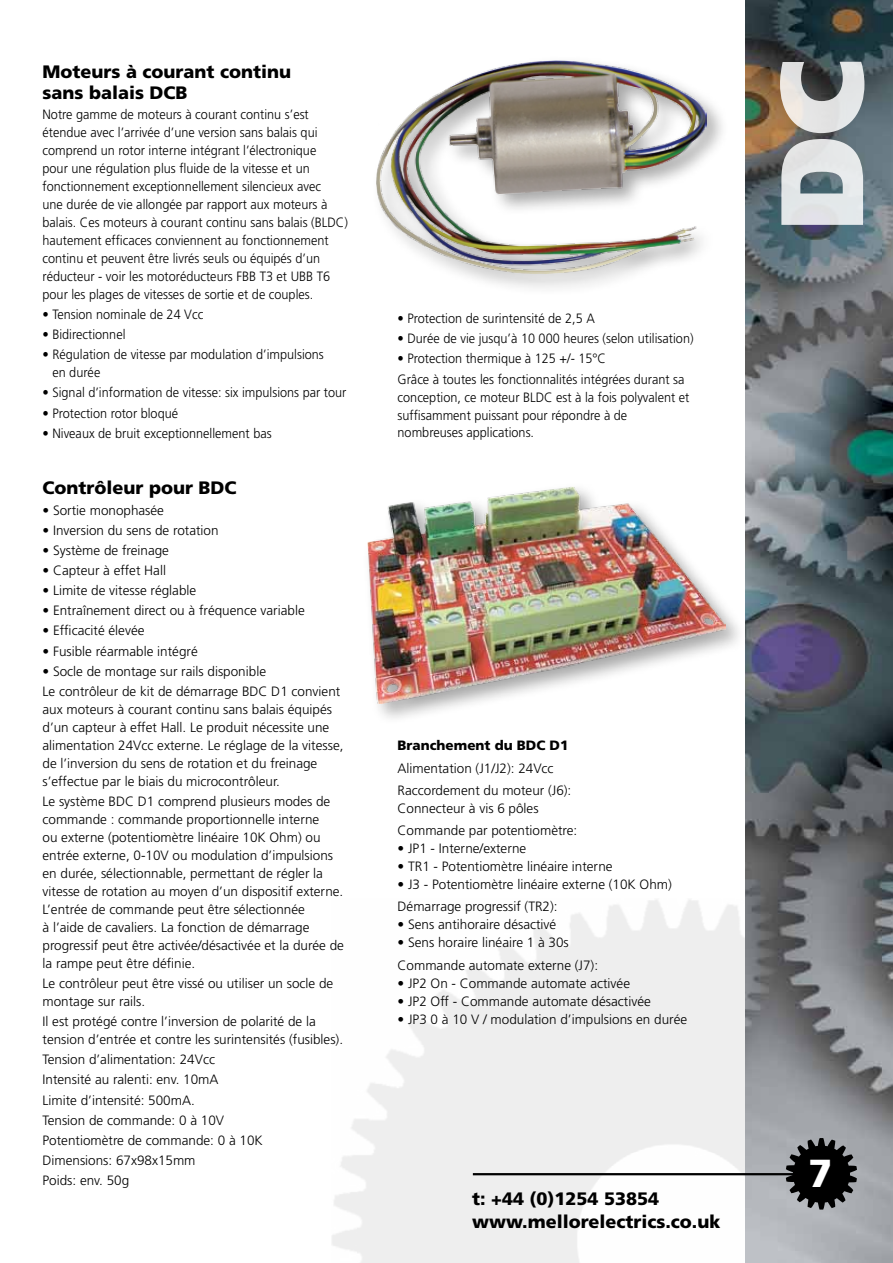
<style>
.page{position:relative;width:893px;height:1263px;background:#fff}
.page>*{position:absolute;margin:0;border:0;box-sizing:border-box;transform-origin:0 0}
.t1{font:900 117px "Frutiger";color:#fff}
.t2{font:900 39px "Frutiger";color:#fff}
.t3{font:900 18px/22.6px "Frutiger";color:#000}
.t4{font:300 13.5px/18px "Frutiger";color:#000}
.t5{font:300 13.5px/18px "Frutiger";color:#000;scale:.94 1}
.t6{font:900 13.5px "Frutiger";color:#000}
</style>
<div class="page">
<img style="left:745px;top:0;width:148px;height:1263px">
<hr style="left:473px;top:1173px;width:324px;height:2px;background:#000">
<svg style="left:786px;top:1138px;width:71px;height:71px;background:#3a3c3d"></svg>
<div style="left:372px;top:55px;width:357px;height:241px;background:#000;opacity:.35"></div>
<img style="left:377px;top:60px;width:329px;height:214px">
<div style="left:363px;top:482px;width:384px;height:244px;background:#000;opacity:.35"></div>
<img style="left:367px;top:486px;width:358px;height:217px">
<h3 class="t3" style="left:43px;top:61px;width:250px;line-height:21px">Moteurs à courant continu sans balais DCB</h3>
<p class="t5" style="left:43px;top:105px;width:326px">Notre gamme de moteurs à courant continu s’est étendue avec l’arrivée d’une version sans balais qui comprend un rotor interne intégrant l’électronique<br>pour une régulation plus fluide de la vitesse et un fonctionnement exceptionnellement silencieux avec<br>une durée de vie allongée par rapport aux moteurs à balais. Ces moteurs à courant continu sans balais (BLDC) hautement efficaces conviennent au fonctionnement continu et peuvent être livrés seuls ou équipés d’un réducteur - voir les motoréducteurs FBB T3 et UBB T6 pour les plages de vitesses de sortie et de couples.</p>
<p class="t5" style="left:43px;top:305px;width:173px">• Tension nominale de 24 Vcc</p>
<p class="t5" style="left:43px;top:325px;width:90px">• Bidirectionnel</p>
<p class="t5" style="left:52px;top:346px;width:290px;text-indent:-10px">• Régulation de vitesse par modulation d’impulsions en durée</p>
<p class="t5" style="left:43px;top:384px;width:325px">• Signal d’information de vitesse: six impulsions par tour</p>
<p class="t5" style="left:43px;top:404px;width:146px">• Protection rotor bloqué</p>
<p class="t5" style="left:43px;top:424px;width:245px">• Niveaux de bruit exceptionnellement bas</p>
<h3 class="t3" style="left:43px;top:476px;width:196px">Contrôleur pour BDC</h3>
<p class="t4" style="left:43px;top:501px;width:123px">• Sortie monophasée</p>
<p class="t4" style="left:43px;top:521px;width:178px">• Inversion du sens de rotation</p>
<p class="t4" style="left:43px;top:541px;width:128px">• Système de freinage</p>
<p class="t4" style="left:43px;top:561px;width:125px">• Capteur à effet Hall</p>
<p class="t4" style="left:43px;top:581px;width:155px">• Limite de vitesse réglable</p>
<p class="t4" style="left:43px;top:601px;width:264px">• Entraînement direct ou à fréquence variable</p>
<p class="t4" style="left:43px;top:622px;width:103px">• Efficacité élevée</p>
<p class="t4" style="left:43px;top:642px;width:157px">• Fusible réarmable intégré</p>
<p class="t4" style="left:43px;top:661px;width:299px;line-height:20.1px">• Socle de montage sur rails disponible<br>Le contrôleur de kit de démarrage BDC D1 convient</p>
<p class="t4" style="left:43px;top:700px;width:302px">aux moteurs à courant continu sans balais équipés d’un capteur à effet Hall. Le produit nécessite une alimentation 24Vcc externe. Le réglage de la vitesse, de l’inversion du sens de rotation et du freinage s’effectue par le biais du microcontrôleur.</p>
<p class="t4" style="left:43px;top:792px;width:303px">Le système BDC D1 comprend plusieurs modes de commande : commande proportionnelle interne<br>ou externe (potentiomètre linéaire 10K Ohm) ou entrée externe, 0-10V ou modulation d’impulsions en durée, sélectionnable, permettant de régler la vitesse de rotation au moyen d’un dispositif externe.<br>L’entrée de commande peut être sélectionnée<br>à l’aide de cavaliers. La fonction de démarrage progressif peut être activée/désactivée et la durée de la rampe peut être définie.</p>
<p class="t4" style="left:43px;top:974px;width:292px">Le contrôleur peut être vissé ou utiliser un socle de montage sur rails.</p>
<p class="t4" style="left:43px;top:1012px;width:302px">Il est protégé contre l’inversion de polarité de la tension d’entrée et contre les surintensités (fusibles).</p>
<p class="t4" style="left:43px;top:1049px;width:222px;line-height:20.1px">Tension d’alimentation: 24Vcc<br>Intensité au ralenti: env. 10mA<br>Limite d’intensité: 500mA.<br>Tension de commande: 0 à 10V<br>Potentiomètre de commande: 0 à 10K<br>Dimensions: 67x98x15mm<br>Poids: env. 50g</p>
<p class="t5" style="left:398px;top:309px;width:211px">• Protection de surintensité de 2,5 A</p>
<p class="t5" style="left:398px;top:330px;width:316px">• Durée de vie jusqu’à 10 000 heures (selon utilisation)</p>
<p class="t5" style="left:398px;top:349px;width:307px;line-height:20.1px">• Protection thermique à 125 +/- 15°C<br>Grâce à toutes les fonctionnalités intégrées durant sa</p>
<p class="t5" style="left:398px;top:388px;width:312px">conception, ce moteur BLDC est à la fois polyvalent et suffisamment puissant pour répondre à de nombreuses applications.</p>
<p class="t6" style="left:398px;top:738px;width:172px">Branchement du BDC D1</p>
<p class="t4" style="left:398px;top:757px;width:175px;line-height:22.2px">Alimentation (J1/J2): 24Vcc<br>Raccordement du moteur (J6):</p>
<p class="t4" style="left:398px;top:797px;width:181px;line-height:22.2px">Connecteur à vis 6 pôles<br>Commande par potentiomètre:</p>
<p class="t4" style="left:398px;top:839px;width:130px">• JP1 - Interne/externe</p>
<p class="t4" style="left:398px;top:857px;width:217px">• TR1 - Potentiomètre linéaire interne</p>
<p class="t4" style="left:398px;top:873px;width:276px;line-height:22.2px">• J3 - Potentiomètre linéaire externe (10K Ohm)<br>Démarrage progressif (TR2):</p>
<p class="t4" style="left:398px;top:916px;width:160px">• Sens antihoraire désactivé</p>
<p class="t4" style="left:398px;top:932px;width:202px;line-height:22.2px">• Sens horaire linéaire 1 à 30s<br>Commande automate externe (J7):</p>
<p class="t4" style="left:398px;top:974px;width:234px">• JP2 On - Commande automate activée</p>
<p class="t4" style="left:398px;top:992px;width:255px">• JP2 Off - Commande automate désactivée</p>
<p class="t4" style="left:398px;top:1010px;width:291px">• JP3 0 à 10 V / modulation d’impulsions en durée</p>
<h3 class="t3" style="left:472px;top:1187px;width:250px">t: +44 (0)1254 53854 www.mellorelectrics.co.uk</h3>
<h1 class="t1" style="left:751px;top:231px;width:173px;rotate:-90deg">DC</h1>
<h2 class="t2" style="left:808px;top:1150px;width:25px">7</h2>
</div>
